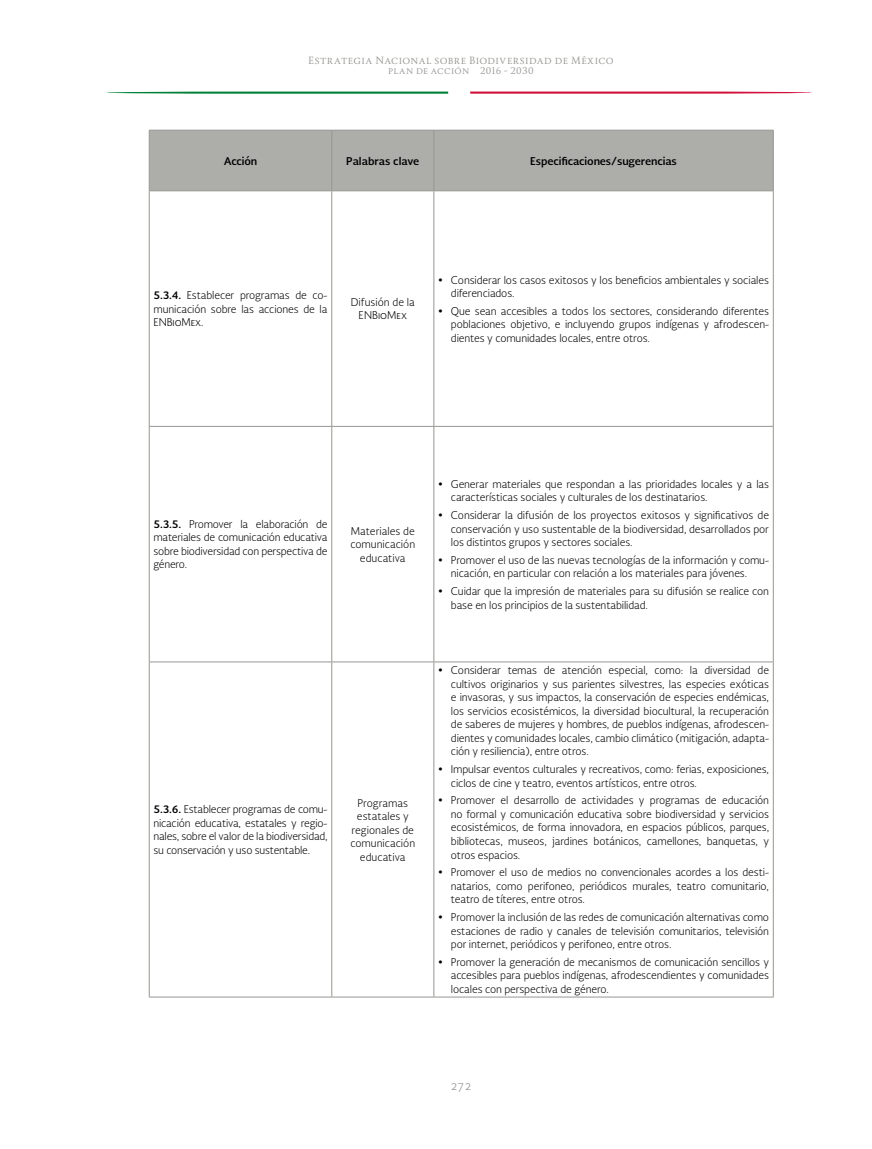
<style>
.page{position:relative;width:872px;height:1149px;background:#fff}
.page>*{position:absolute;margin:0;border:0;box-sizing:border-box;transform-origin:0 0}
.t1{font:300 12px "Soberana Sans";color:#969692}
.t2{font:300 10.5px/13.5px "Soberana Sans";letter-spacing:-.01em;color:#000;text-align:justify}
.t3{font:700 10.5px "Soberana Sans";letter-spacing:-.01em;color:#000}
.t4{font:9.75px "Soberana Titular";letter-spacing:.04em;color:#969692}
.t5{font:9px "Soberana Titular";letter-spacing:.035em;color:#969692}
.s1{font-weight:700}
</style>
<div class="page">
<svg style="left:106px;top:92px;width:342px;height:2px"></svg>
<svg style="left:470px;top:91px;width:342px;height:3px"></svg>
<hr style="left:149px;top:191px;width:1px;height:235px;background:#969692">
<hr style="left:331px;top:191px;width:1px;height:235px;background:#969692">
<hr style="left:149px;top:426px;width:183px;height:1px;background:#969692">
<hr style="left:149px;top:426px;width:1px;height:235px;background:#969692">
<hr style="left:332px;top:426px;width:102px;height:1px;background:#969692">
<hr style="left:331px;top:426px;width:1px;height:235px;background:#969692">
<hr style="left:434px;top:426px;width:339px;height:1px;background:#969692">
<hr style="left:149px;top:661px;width:183px;height:1px;background:#969692">
<hr style="left:149px;top:662px;width:1px;height:334px;background:#969692">
<hr style="left:332px;top:661px;width:102px;height:1px;background:#969692">
<hr style="left:331px;top:662px;width:1px;height:334px;background:#969692">
<hr style="left:434px;top:661px;width:339px;height:1px;background:#969692">
<hr style="left:149px;top:996px;width:183px;height:1px;background:#969692">
<hr style="left:332px;top:996px;width:102px;height:1px;background:#969692">
<hr style="left:434px;top:996px;width:339px;height:1px;background:#969692">
<hr style="left:433px;top:191px;width:1px;height:235px;background:#969692">
<hr style="left:773px;top:191px;width:1px;height:235px;background:#969692">
<hr style="left:433px;top:426px;width:1px;height:235px;background:#969692">
<hr style="left:773px;top:426px;width:1px;height:235px;background:#969692">
<hr style="left:433px;top:662px;width:1px;height:334px;background:#969692">
<hr style="left:773px;top:662px;width:1px;height:334px;background:#969692">
<div style="left:149px;top:130px;width:625px;height:61px;background:#adadaa"></div>
<hr style="left:433px;top:150px;width:1px;height:40px;background:#969692">
<hr style="left:773px;top:150px;width:1px;height:40px;background:#969692">
<p class="t4" style="left:308px;top:54px;width:307px">Estrategia Nacional sobre Biodiversidad de México</p>
<p class="t5" style="left:388px;top:65px;width:147px">plan de acción 2016 - 2030</p>
<p class="t3" style="left:224px;top:153px;width:35px">Acción</p>
<p class="t3" style="left:346px;top:153px;width:75px">Palabras clave</p>
<p class="t3" style="left:530px;top:153px;width:148px">Especificaciones/sugerencias</p>
<p class="t2" style="left:153px;top:288px;width:175px"><span class="s1">5.3.4.</span> Establecer programas de co&shy;municación sobre las acciones de la ENBioMex.</p>
<p class="t2" style="left:351px;top:295px;width:66px;text-align:center">Difusión de la<br>ENBioMex</p>
<p class="t2" style="left:451px;top:272px;width:320px;text-indent:-13px">• Considerar los casos exitosos y los beneficios ambientales y sociales diferenciados.</p>
<p class="t2" style="left:451px;top:304px;width:320px;text-indent:-13px">• Que sean accesibles a todos los sectores, considerando diferentes poblaciones objetivo, e incluyendo grupos indígenas y afrodescen&shy;dientes y comunidades locales, entre otros.</p>
<p class="t2" style="left:153px;top:517px;width:175px"><span class="s1">5.3.5.</span> Promover la elaboración de materiales de comunicación educativa sobre biodiversidad con perspectiva de género.</p>
<p class="t2" style="left:350px;top:523px;width:66px;text-align:center">Materiales de comunicación educativa</p>
<p class="t2" style="left:153px;top:802px;width:175px"><span class="s1">5.3.6.</span> Establecer programas de comu&shy;nicación educativa, estatales y regio&shy;nales, sobre el valor de la biodiversidad, su conservación y uso sustentable.</p>
<p class="t2" style="left:350px;top:795px;width:66px;text-align:center">Programas estatales y regionales de comunicación educativa</p>
<p class="t2" style="left:451px;top:476px;width:320px;text-indent:-13px">• Generar materiales que respondan a las prioridades locales y a las características sociales y culturales de los destinatarios.</p>
<p class="t2" style="left:451px;top:508px;width:320px;text-indent:-13px">• Considerar la difusión de los proyectos exitosos y significativos de conservación y uso sustentable de la biodiversidad, desarrollados por los distintos grupos y sectores sociales.</p>
<p class="t2" style="left:451px;top:553px;width:320px;text-indent:-13px">• Promover el uso de las nuevas tecnologías de la información y comu&shy;nicación, en particular con relación a los materiales para jóvenes.</p>
<p class="t2" style="left:451px;top:584px;width:320px;text-indent:-13px">• Cuidar que la impresión de materiales para su difusión se realice con base en los principios de la sustentabilidad.</p>
<p class="t2" style="left:451px;top:663px;width:320px;text-indent:-13px">• Considerar temas de atención especial, como: la diversidad de cultivos originarios y sus parientes silvestres, las especies exóticas e invasoras, y sus impactos, la conservación de especies endémicas, los servicios ecosistémicos, la diversidad biocultural, la recuperación de saberes de mujeres y hombres, de pueblos indígenas, afrodescen&shy;dientes y comunidades locales, cambio climático (mitigación, adapta&shy;ción y resiliencia), entre otros.</p>
<p class="t2" style="left:451px;top:762px;width:320px;text-indent:-13px">• Impulsar eventos culturales y recreativos, como: ferias, exposiciones, ciclos de cine y teatro, eventos artísticos, entre otros.</p>
<p class="t2" style="left:451px;top:793px;width:320px;text-indent:-13px">• Promover el desarrollo de actividades y programas de educación no formal y comunicación educativa sobre biodiversidad y servicios ecosistémicos, de forma innovadora, en espacios públicos, parques, bibliotecas, museos, jardines botánicos, camellones, banquetas, y otros espacios.</p>
<p class="t2" style="left:451px;top:865px;width:320px;text-indent:-13px">• Promover el uso de medios no convencionales acordes a los desti&shy;natarios, como perifoneo, periódicos murales, teatro comunitario, teatro de títeres, entre otros.</p>
<p class="t2" style="left:451px;top:909px;width:320px;text-indent:-13px">• Promover la inclusión de las redes de comunicación alternativas como estaciones de radio y canales de televisión comunitarios, televisión por internet, periódicos y perifoneo, entre otros.</p>
<p class="t2" style="left:451px;top:954px;width:320px;text-indent:-13px">• Promover la generación de mecanismos de comunicación sencillos y accesibles para pueblos indígenas, afrodescendientes y comunidades locales con perspectiva de género.</p>
<p class="t1" style="left:450px;top:1077px;width:23px">272</p>
</div>
